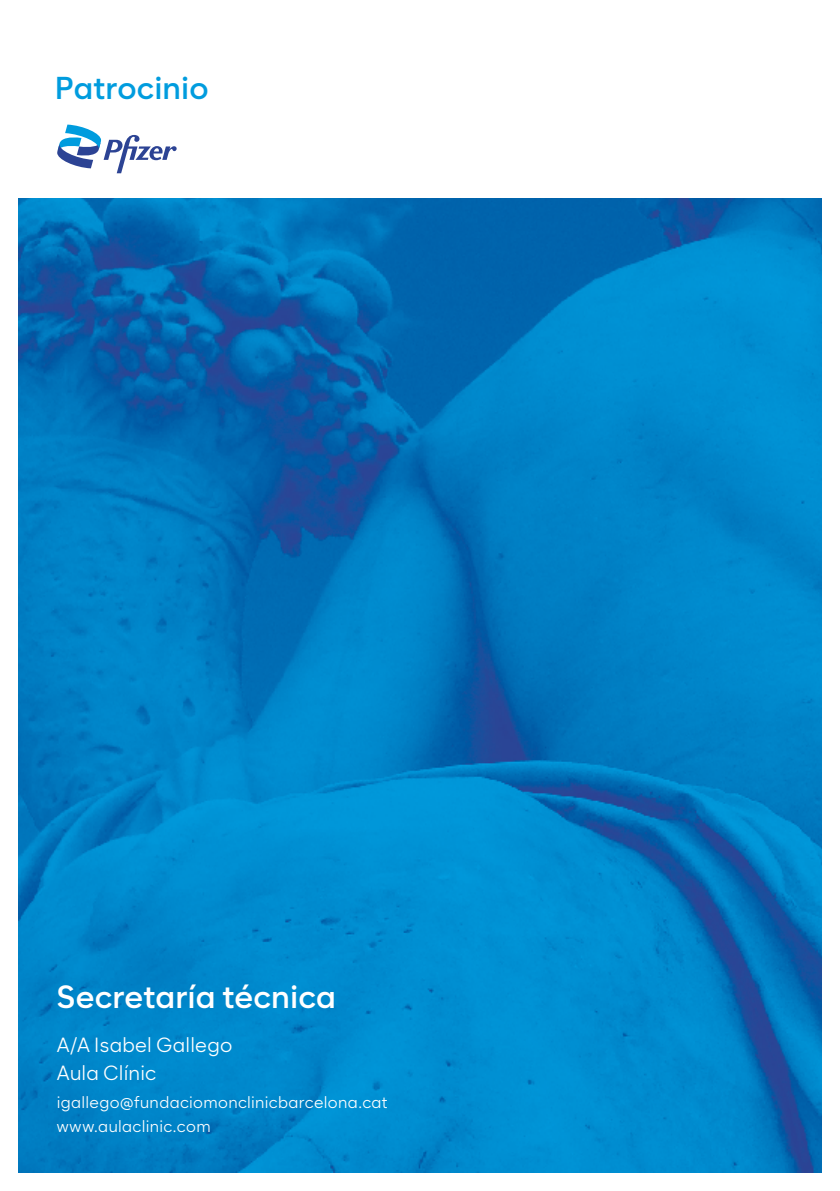
<style>
.page{position:relative;width:840px;height:1191px;background:#fff}
.page>*{position:absolute;margin:0;border:0;box-sizing:border-box;transform-origin:0 0}
.t1{font:600 32px "Cadiz";letter-spacing:.005em;color:#fff}
.t2{font:600 31.6px "Cadiz";letter-spacing:.005em;color:#009cde}
.t3{font:20px/28px "Cadiz";letter-spacing:.015em;color:#fff}
.t4{font:16px/24px "Cadiz";letter-spacing:.025em;color:#fff}
</style>
<div class="page">
<img style="left:18px;top:198px;width:803px;height:974px">
<svg style="left:57px;top:125px;width:119px;height:48px"></svg>
<h2 class="t2" style="left:55px;top:69px;width:155px">Patrocinio</h2>
<h1 class="t1" style="left:57px;top:977px;width:280px">Secretaría técnica</h1>
<p class="t3" style="left:57px;top:1031px;width:177px">A/A Isabel Gallego<br>Aula Clínic</p>
<p class="t4" style="left:57px;top:1090px;width:332px">igallego@fundaciomonclinicbarcelona.cat www.aulaclinic.com</p>
</div>
